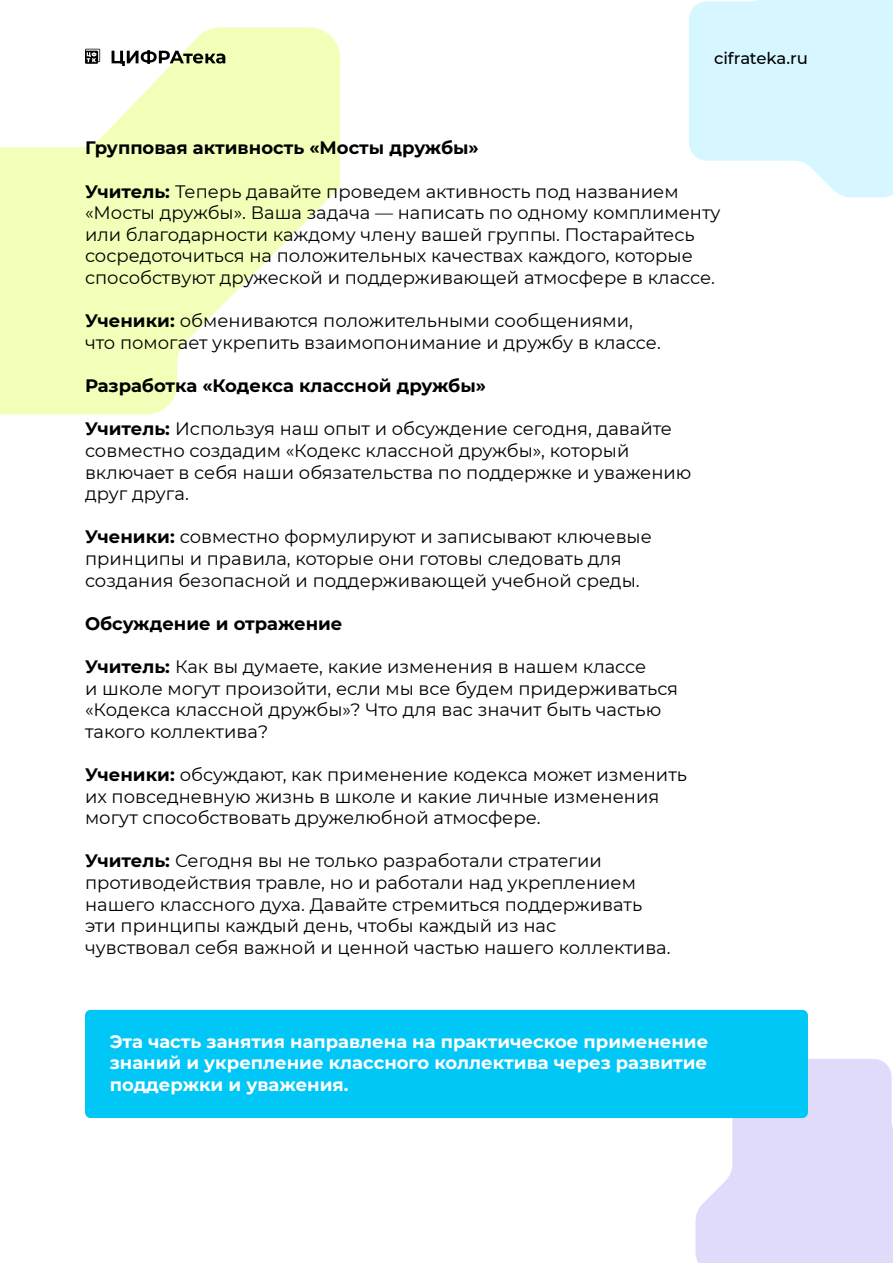
<style>
.page{position:relative;width:893px;height:1263px;background:#fff}
.page>*{position:absolute;margin:0;border:0;box-sizing:border-box;transform-origin:0 0}
.t1{font:18px/21.6px "Montserrat";color:#000}
.t2{font:700 18px/21.6px "Montserrat";color:#fff;text-align:justify}
.t3{font:700 18px "Montserrat";color:#000}
.t4{font:500 16.5px "Montserrat";letter-spacing:-.01em;color:#000}
.s1{font-weight:700}
</style>
<div class="page">
<svg style="left:689px;top:0;width:204px;height:197px;background:#dbf8ff"></svg>
<svg style="left:0;top:28px;width:340px;height:386px;fill:#f2ffb8"></svg>
<svg style="left:85px;top:49px;width:15px;height:15px"></svg>
<svg style="left:112px;top:50px;width:113px;height:16px"></svg>
<svg style="left:695px;top:1059px;width:198px;height:204px;background:#e2ddfb"></svg>
<div style="left:85px;top:1010px;width:723px;height:108px;background:#00c7f6;border-radius:6px"></div>
<p class="t4" style="left:714px;top:46px;width:95px">cifrateka.ru</p>
<p class="t3" style="left:85px;top:135px;width:395px">Групповая активность «Мосты дружбы»</p>
<p class="t1" style="left:85px;top:180px;width:637px"><span class="s1">Учитель:</span> Теперь давайте проведем активность под названием «Мосты дружбы». Ваша задача — написать по одному комплименту или благодарности каждому члену вашей группы. Постарайтесь сосредоточиться на положительных качествах каждого, которые способствуют дружеской и поддерживающей атмосфере в классе.</p>
<p class="t1" style="left:85px;top:309px;width:577px"><span class="s1">Ученики:</span> обмениваются положительными сообщениями, что помогает укрепить взаимопонимание и дружбу в классе.</p>
<p class="t3" style="left:85px;top:373px;width:403px">Разработка «Кодекса классной дружбы»</p>
<p class="t1" style="left:85px;top:417px;width:608px"><span class="s1">Учитель:</span> Используя наш опыт и обсуждение сегодня, давайте совместно создадим «Кодекс классной дружбы», который включает в себя наши обязательства по поддержке и уважению друг друга.</p>
<p class="t1" style="left:85px;top:525px;width:568px"><span class="s1">Ученики:</span> совместно формулируют и записывают ключевые принципы и правила, которые они готовы следовать для создания безопасной и поддерживающей учебной среды.</p>
<p class="t3" style="left:85px;top:610px;width:259px">Обсуждение и отражение</p>
<p class="t1" style="left:85px;top:655px;width:595px"><span class="s1">Учитель:</span> Как вы думаете, какие изменения в нашем классе<br>и школе могут произойти, если мы все будем придерживаться «Кодекса классной дружбы»? Что для вас значит быть частью такого коллектива?</p>
<p class="t1" style="left:85px;top:763px;width:603px"><span class="s1">Ученики:</span> обсуждают, как применение кодекса может изменить их повседневную жизнь в школе и какие личные изменения могут способствовать дружелюбной атмосфере.</p>
<p class="t1" style="left:85px;top:849px;width:587px"><span class="s1">Учитель:</span> Сегодня вы не только разработали стратегии противодействия травле, но и работали над укреплением нашего классного духа. Давайте стремиться поддерживать эти принципы каждый день, чтобы каждый из нас<br>чувствовал себя важной и ценной частью нашего коллектива.</p>
<p class="t2" style="left:110px;top:1029px;width:600px">Эта часть занятия направлена на практическое применение знаний и укрепление классного коллектива через развитие поддержки и уважения.</p>
</div>
